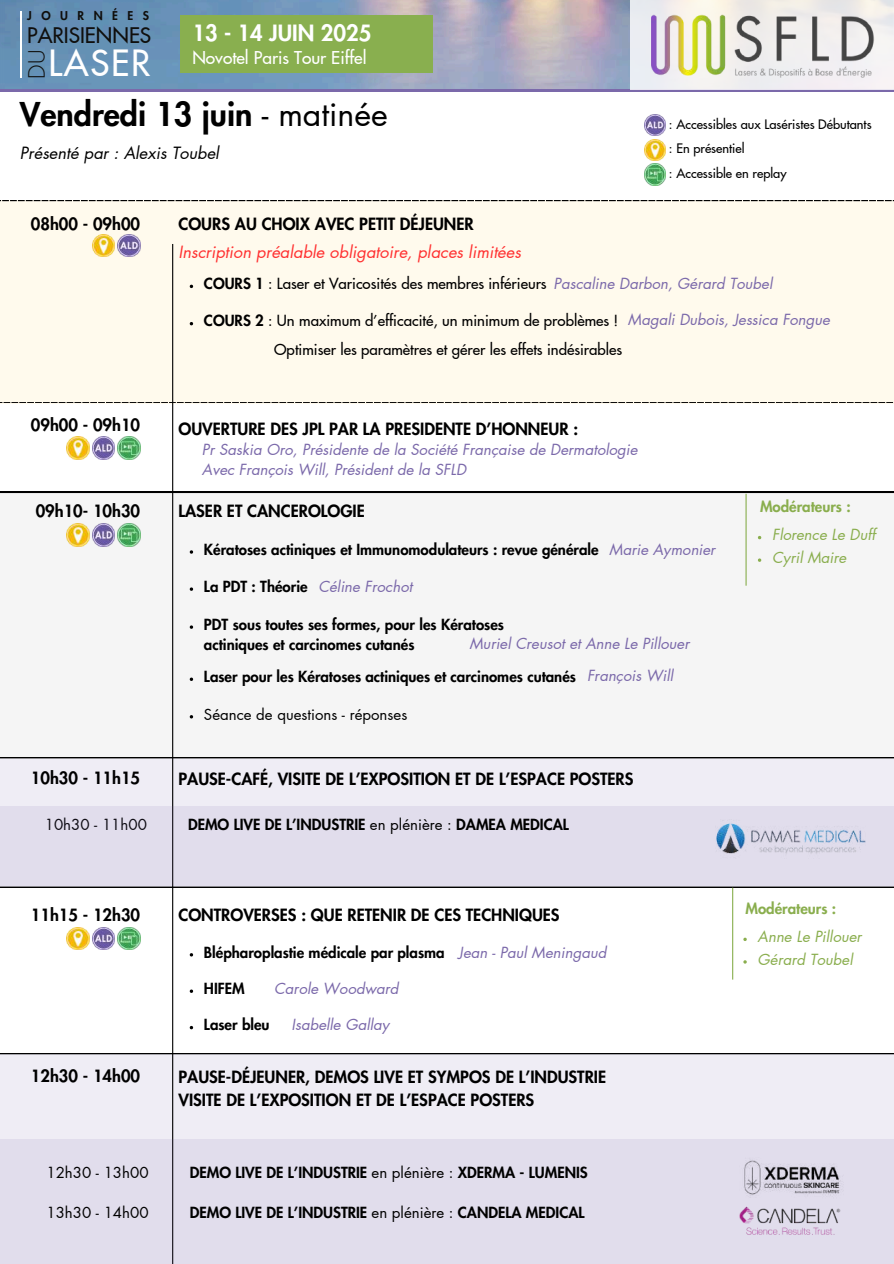
<style>
.page{position:relative;width:894px;height:1264px;background:#fff}
.page>*{position:absolute;margin:0;border:0;box-sizing:border-box;transform-origin:0 0}
.t1{font:500 35.4px "Futura LT Pro";letter-spacing:.05em;color:#fff}
.t2{font:800 32.1px "Futura LT Pro";color:#000}
.t3{font:300 22.05px "Futura LT Pro";color:#100f0d}
.t4{font:800 21.9px "Futura LT Pro";color:#fff}
.t5{font:500 21px "Futura LT Pro";color:#100f0d}
.t6{font:500 17.25px "Futura LT Pro";color:#fff}
.t7{font:800 16.5px/22.5px "Futura LT Pro";color:#000}
.t8{font:italic 16.5px "Futura LT Pro";color:#ff3131}
.t9{font:italic 16.5px "Futura LT Pro";color:#000}
.t10{font:800 15px/20.2px "Futura LT Pro";color:#000}
.t11{font:italic 15px/20.2px "Futura LT Pro";color:#7b69aa}
.t12{font:500 15px "Futura LT Pro";color:#000}
.t13{font:15px "Futura LT Pro";color:#000}
.t14{font:italic 15px/22.6px "Futura LT Pro";color:#8aae4e}
.t15{font:800 15px "Futura LT Pro";color:#8aae4e}
.t16{font:500 12.75px/24.6px "Futura LT Pro";color:#000}
.t17{font:800 11.85px "Futura LT Pro";letter-spacing:.8em;color:#100f0d}
.s1{font-weight:400}
.s2{font-weight:800}
</style>
<div class="page">
<div style="left:0;top:492px;width:893px;height:265px;background:#f5f5f5"></div>
<img style="left:67px;top:524px;width:22px;height:22px">
<img style="left:92px;top:524px;width:23px;height:22px">
<img style="left:118px;top:524px;width:22px;height:22px">
<img style="left:67px;top:927px;width:22px;height:22px">
<img style="left:92px;top:927px;width:23px;height:22px">
<img style="left:118px;top:927px;width:22px;height:22px">
<img style="left:67px;top:436px;width:22px;height:23px">
<img style="left:92px;top:436px;width:23px;height:23px">
<img style="left:118px;top:436px;width:22px;height:23px">
<div style="left:0;top:1053px;width:893px;height:86px;background:#efedf5"></div>
<div style="left:0;top:86px;width:893px;height:6px;background:#7b69aa"></div>
<img style="left:0;top:0;width:630px;height:89px">
<hr style="left:20px;top:11px;width:2px;height:66px;background:#fff">
<div style="left:180px;top:15px;width:252px;height:58px;background:#89af4f"></div>
<div style="left:630px;top:0;width:263px;height:89px;background:linear-gradient(to right,#f0efee,#f2eded)"></div>
<img style="left:651px;top:13px;width:223px;height:64px">
<img style="left:644px;top:139px;width:21px;height:22px">
<img style="left:644px;top:115px;width:21px;height:21px">
<img style="left:644px;top:164px;width:21px;height:21px">
<div style="left:0;top:200px;width:893px;height:202px;background:#fffaed"></div>
<svg style="left:0;top:757px;width:893px;height:130px;background:#e5e4eb"></svg>
<hr style="left:172px;top:244px;width:1px;height:1019px;background:#000">
<img style="left:92px;top:234px;width:23px;height:23px">
<img style="left:118px;top:234px;width:22px;height:23px">
<hr style="left:745px;top:494px;width:1px;height:91px;background:#89af4f">
<hr style="left:732px;top:887px;width:1px;height:92px;background:#89af4f">
<div style="left:0;top:806px;width:893px;height:79px;background:#e1ddec"></div>
<div style="left:0;top:1139px;width:893px;height:124px;background:#e1ddec"></div>
<img style="left:739px;top:1160px;width:102px;height:75px">
<img style="left:716px;top:823px;width:149px;height:31px">
<svg style="left:190px;top:587px;width:3px;height:4px"></svg>
<svg style="left:190px;top:625px;width:3px;height:4px"></svg>
<svg style="left:190px;top:677px;width:3px;height:4px"></svg>
<svg style="left:757px;top:536px;width:4px;height:3px"></svg>
<svg style="left:757px;top:558px;width:4px;height:4px"></svg>
<p class="t17" style="left:27px;top:11px;width:123px">JOURNÉES</p>
<h3 class="t5" style="left:27px;top:26px;width:125px">PARISIENNES</h3>
<h3 class="t3" style="left:27px;top:79px;width:30px;rotate:-90deg">DU</h3>
<h1 class="t1" style="left:48px;top:47px;width:103px">LASER</h1>
<h3 class="t4" style="left:192px;top:23px;width:180px">13 - 14 JUIN 2025</h3>
<p class="t6" style="left:192px;top:49px;width:176px">Novotel Paris Tour Eiffel</p>
<h2 class="t2" style="left:20px;top:99px;width:369px">Vendredi 13 juin <span class="s1">- matinée</span></h2>
<p class="t9" style="left:20px;top:145px;width:200px">Présenté par : Alexis Toubel</p>
<p class="t7" style="left:31px;top:214px;width:111px">08h00 - 09h00</p>
<p class="t7" style="left:178px;top:214px;width:297px">COURS AU CHOIX AVEC PETIT DÉJEUNER</p>
<p class="t8" style="left:178px;top:244px;width:344px">Inscription préalable obligatoire, places limitées</p>
<p class="t16" style="left:668px;top:112px;width:204px">: Accessibles aux Laséristes Débutants</p>
<p class="t16" style="left:668px;top:137px;width:119px">: En présentiel<br>: Accessible en replay</p>
<p class="t12" style="left:204px;top:277px;width:344px"><span class="s2">COURS 1</span> : Laser et Varicosités des membres inférieurs</p>
<p class="t12" style="left:204px;top:314px;width:416px"><span class="s2">COURS 2</span> : Un maximum d’efficacité, un minimum de problèmes !</p>
<p class="t11" style="left:553px;top:274px;width:220px">Pascaline Darbon, Gérard Toubel</p>
<p class="t11" style="left:627px;top:310px;width:203px">Magali Dubois, Jessica Fongue</p>
<p class="t12" style="left:274px;top:342px;width:349px">Optimiser les paramètres et gérer les effets indésirables</p>
<p class="t7" style="left:31px;top:414px;width:111px">09h00 - 09h10</p>
<p class="t7" style="left:178px;top:418px;width:401px">OUVERTURE DES JPL PAR LA PRESIDENTE D’HONNEUR :</p>
<p class="t11" style="left:202px;top:440px;width:437px">Pr Saskia Oro, Présidente de la Société Française de Dermatologie<br>Avec François Will, Président de la SFLD</p>
<p class="t7" style="left:36px;top:501px;width:106px">09h10- 10h30</p>
<p class="t7" style="left:178px;top:501px;width:188px">LASER ET CANCEROLOGIE</p>
<p class="t10" style="left:204px;top:540px;width:396px">Kératoses actiniques et Immunomodulateurs : revue générale</p>
<p class="t10" style="left:204px;top:577px;width:105px">La PDT : Théorie</p>
<p class="t10" style="left:204px;top:615px;width:301px">PDT sous toutes ses formes, pour les Kératoses actiniques et carcinomes cutanés</p>
<p class="t11" style="left:609px;top:540px;width:107px">Marie Aymonier</p>
<p class="t11" style="left:318px;top:577px;width:95px">Céline Frochot</p>
<p class="t11" style="left:587px;top:628px;width:104px;line-height:31.8px;text-indent:-118px">Muriel Creusot et Anne Le Pillouer<br>François Will</p>
<p class="t10" style="left:204px;top:667px;width:373px">Laser pour les Kératoses actiniques et carcinomes cutanés</p>
<p class="t13" style="left:204px;top:707px;width:205px">Séance de questions - réponses</p>
<p class="t7" style="left:31px;top:767px;width:111px">10h30 - 11h15</p>
<p class="t7" style="left:178px;top:768px;width:456px">PAUSE-CAFÉ, VISITE DE L’EXPOSITION ET DE L’ESPACE POSTERS</p>
<p class="t13" style="left:45px;top:818px;width:104px">10h30 - 11h00</p>
<p class="t10" style="left:188px;top:815px;width:382px">DEMO LIVE DE L’INDUSTRIE <span class="s1">en plénière :</span> DAMEA MEDICAL</p>
<p class="t7" style="left:31px;top:904px;width:111px">11h15 - 12h30</p>
<p class="t7" style="left:178px;top:904px;width:382px">CONTROVERSES : QUE RETENIR DE CES TECHNIQUES</p>
<p class="t10" style="left:204px;top:942px;width:242px">Blépharoplastie médicale par plasma</p>
<p class="t11" style="left:458px;top:942px;width:149px">Jean - Paul Meningaud</p>
<p class="t11" style="left:274px;top:979px;width:126px">Carole Woodward</p>
<p class="t11" style="left:291px;top:1014px;width:99px">Isabelle Gallay</p>
<p class="t10" style="left:204px;top:979px;width:42px">HIFEM</p>
<p class="t10" style="left:204px;top:1015px;width:67px">Laser bleu</p>
<p class="t7" style="left:31px;top:1065px;width:111px">12h30 - 14h00</p>
<p class="t7" style="left:178px;top:1066px;width:429px">PAUSE-DÉJEUNER, DEMOS LIVE ET SYMPOS DE L’INDUSTRIE<br>VISITE DE L’EXPOSITION ET DE L’ESPACE POSTERS</p>
<p class="t13" style="left:46px;top:1165px;width:104px">12h30 - 13h00</p>
<p class="t10" style="left:190px;top:1162px;width:399px">DEMO LIVE DE L’INDUSTRIE <span class="s1">en plénière :</span> XDERMA - LUMENIS</p>
<p class="t13" style="left:46px;top:1205px;width:104px">13h30 - 14h00</p>
<p class="t10" style="left:190px;top:1202px;width:396px">DEMO LIVE DE L’INDUSTRIE <span class="s1">en plénière :</span> CANDELA MEDICAL</p>
<p class="t15" style="left:759px;top:500px;width:92px">Modérateurs :</p>
<p class="t14" style="left:772px;top:524px;width:105px">Florence Le Duff<br>Cyril Maire</p>
<p class="t15" style="left:745px;top:901px;width:92px">Modérateurs :</p>
<p class="t14" style="left:757px;top:926px;width:105px">Anne Le Pillouer<br>Gérard Toubel</p>
</div>
